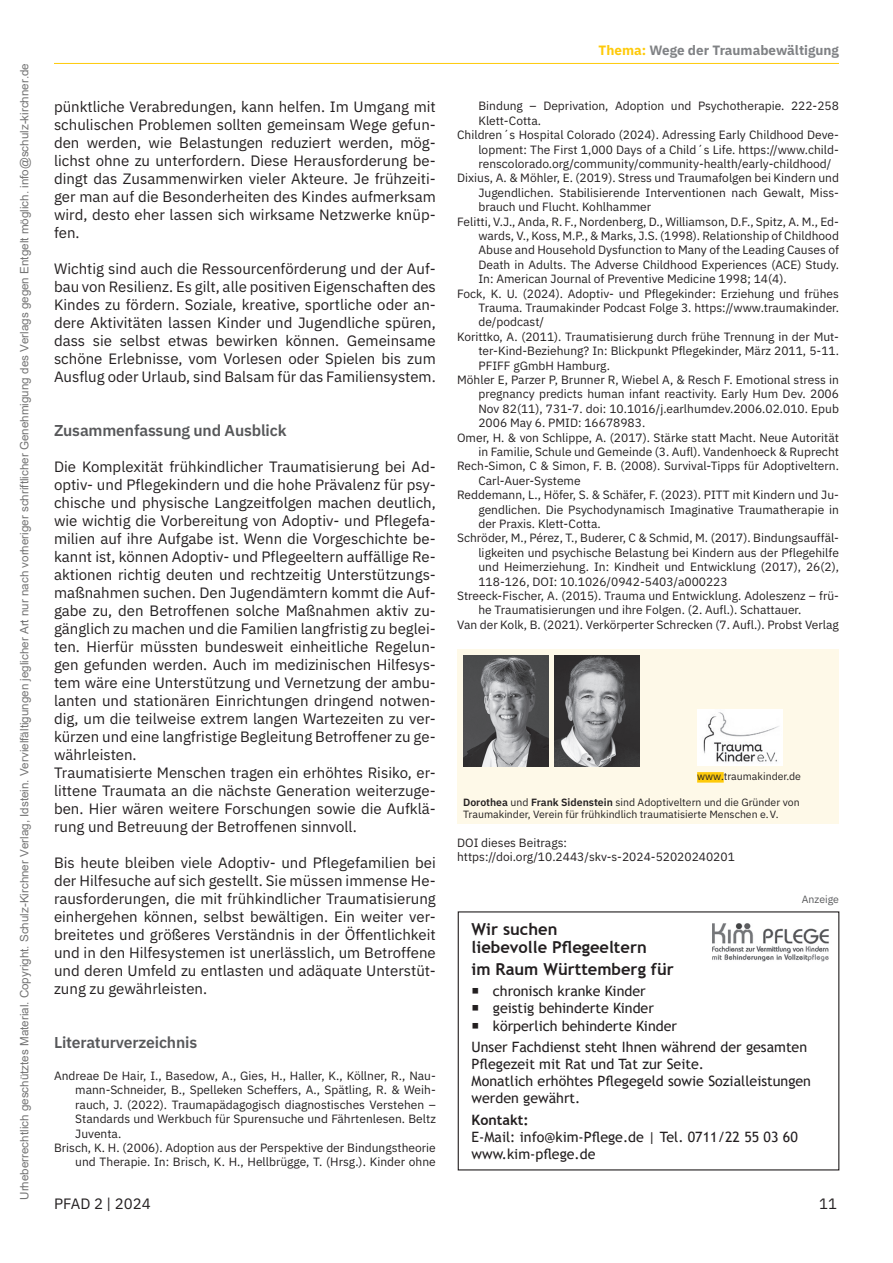
<style>
.page{position:relative;width:893px;height:1263px;background:#fff}
.page>*{position:absolute;margin:0;border:0;box-sizing:border-box;transform-origin:0 0}
.t1{font:700 16.5px/18px "Trebuchet MS";color:#231f20}
.t2{font:600 15.75px "IBM Plex Sans";letter-spacing:-.01em;color:#57585a}
.t3{font:15px/18px "IBM Plex Sans";color:#231f20;text-align:justify}
.t4{font:14.25px/17.1px "Trebuchet MS";color:#231f20}
.t5{font:700 14.25px "Trebuchet MS";color:#231f20}
.t6{font:700 13.5px "IBM Plex Sans";color:#808285}
.t7{font:12px/14.4px "IBM Plex Sans";color:#231f20}
.t8{font:11.55px "Arial";color:rgb(0 0 0/.55)}
.t9{font:10.5px/12.6px "IBM Plex Sans";color:#231f20}
.t10{font:10.5px "IBM Plex Sans";color:#57585a}
.s1{color:#feca0a}
.s2{font-weight:600}
</style>
<div class="page">
<hr style="left:54px;top:63px;width:785px;height:1px;background:#feca0a">
<div style="left:457px;top:649px;width:382px;height:175px;background:#fef9e8"></div>
<div style="left:697px;top:772px;width:27px;height:11px;background:#feca0a"></div>
<img style="left:463px;top:655px;width:85px;height:112px">
<img style="left:555px;top:655px;width:85px;height:112px">
<img style="left:697px;top:709px;width:85px;height:57px">
<img style="left:712px;top:923px;width:117px;height:39px">
<p class="t8" style="left:18px;top:1200px;width:1138px;rotate:-90deg">Urheberrechtlich geschütztes Material. Copyright. Schulz-Kirchner Verlag, Idstein. Vervielfältigungen jeglicher Art nur nach vorheriger schriftlicher Genehmigung des Verlags gegen Entgelt möglich. info@schulz-kirchner.de</p>
<p class="t3" style="left:54px;top:96px;width:383px">pünktliche Verabredungen, kann helfen. Im Umgang mit schulischen Problemen sollten gemeinsam Wege gefun&shy;den werden, wie Belastungen reduziert werden, mög&shy;lichst ohne zu unterfordern. Diese Herausforderung be&shy;dingt das Zusammenwirken vieler Akteure. Je frühzeiti&shy;ger man auf die Besonderheiten des Kindes aufmerksam wird, desto eher lassen sich wirksame Netzwerke knüp&shy;fen.</p>
<p class="t3" style="left:54px;top:258px;width:383px">Wichtig sind auch die Ressourcenförderung und der Auf&shy;bau von Resilienz. Es gilt, alle positiven Eigenschaften des Kindes zu fördern. Soziale, kreative, sportliche oder an&shy;dere Aktivitäten lassen Kinder und Jugendliche spüren, dass sie selbst etwas bewirken können. Gemeinsame schöne Erlebnisse, vom Vorlesen oder Spielen bis zum Ausflug oder Urlaub, sind Balsam für das Familiensystem.</p>
<h2 class="t2" style="left:54px;top:418px;width:234px">Zusammenfassung und Ausblick</h2>
<p class="t3" style="left:54px;top:456px;width:383px;text-align:left">Die Komplexität frühkindlicher Traumatisierung bei Ad&shy;optiv- und Pflegekindern und die hohe Prävalenz für psy&shy;chische und physische Langzeitfolgen machen deutlich, wie wichtig die Vorbereitung von Adoptiv- und Pflegefa&shy;milien auf ihre Aufgabe ist. Wenn die Vorgeschichte be&shy;kannt ist, können Adoptiv- und Pflegeeltern auffällige Re&shy;aktionen richtig deuten und rechtzeitig Unterstützungs&shy;maßnahmen suchen. Den Jugendämtern kommt die Auf&shy;gabe zu, den Betroffenen solche Maßnahmen aktiv zu&shy;gänglich zu machen und die Familien langfristig zu beglei&shy;ten. Hierfür müssten bundesweit einheitliche Regelun&shy;gen gefunden werden. Auch im medizinischen Hilfesys&shy;tem wäre eine Unterstützung und Vernetzung der ambu&shy;lanten und stationären Einrichtungen dringend notwen&shy;dig, um die teilweise extrem langen Wartezeiten zu ver&shy;kürzen und eine langfristige Begleitung Betroffener zu ge&shy;währleisten.<br>Traumatisierte Menschen tragen ein erhöhtes Risiko, er&shy;littene Traumata an die nächste Generation weiterzuge&shy;ben. Hier wären weitere Forschungen sowie die Aufklä&shy;rung und Betreuung der Betroffenen sinnvoll.</p>
<p class="t3" style="left:54px;top:852px;width:383px">Bis heute bleiben viele Adoptiv- und Pflegefamilien bei der Hilfesuche auf sich gestellt. Sie müssen immense He&shy;rausforderungen, die mit frühkindlicher Traumatisierung einhergehen können, selbst bewältigen. Ein weiter ver&shy;breitetes und größeres Verständnis in der Öffentlichkeit und in den Hilfesystemen ist unerlässlich, um Betroffene und deren Umfeld zu entlasten und adäquate Unterstüt&shy;zung zu gewährleisten.</p>
<h2 class="t2" style="left:54px;top:1030px;width:145px">Literaturverzeichnis</h2>
<p class="t7" style="left:54px;top:1067px;width:383px">Andreae De Hair, I., Basedow, A., Gies, H., Haller, K., Köllner, R., Nau-</p>
<p class="t7" style="left:75px;top:1082px;width:362px">mann-Schneider, B., Spelleken Scheffers, A., Spätling, R. &amp; Weih-</p>
<p class="t7" style="left:75px;top:1096px;width:362px">rauch, J. (2022). Traumapädagogisch diagnostisches Verstehen –</p>
<p class="t7" style="left:75px;top:1111px;width:362px">Standards und Werkbuch für Spurensuche und Fährtenlesen. Beltz</p>
<p class="t7" style="left:75px;top:1125px;width:48px">Juventa.</p>
<p class="t7" style="left:54px;top:1139px;width:383px">Brisch, K. H. (2006). Adoption aus der Perspektive der Bindungstheorie</p>
<p class="t7" style="left:75px;top:1154px;width:362px">und Therapie. In: Brisch, K. H., Hellbrügge, T. (Hrsg.). Kinder ohne</p>
<p class="t6" style="left:598px;top:39px;width:242px"><span class="s1">Thema:</span> Wege der Traumabewältigung</p>
<p class="t7" style="left:478px;top:98px;width:362px">Bindung – Deprivation, Adoption und Psychotherapie. 222-258</p>
<p class="t7" style="left:478px;top:112px;width:64px">Klett-Cotta.</p>
<p class="t7" style="left:457px;top:127px;width:383px">Children´s Hospital Colorado (2024). Adressing Early Childhood Deve-</p>
<p class="t7" style="left:478px;top:141px;width:362px">lopment: The First 1,000 Days of a Child´s Life. https://www.child-</p>
<p class="t7" style="left:478px;top:155px;width:355px">renscolorado.org/community/community-health/early-childhood/</p>
<p class="t7" style="left:457px;top:170px;width:383px">Dixius, A. &amp; Möhler, E. (2019). Stress und Traumafolgen bei Kindern und</p>
<p class="t7" style="left:478px;top:184px;width:362px">Jugendlichen. Stabilisierende Interventionen nach Gewalt, Miss-</p>
<p class="t7" style="left:478px;top:199px;width:174px">brauch und Flucht. Kohlhammer</p>
<p class="t7" style="left:457px;top:213px;width:383px">Felitti, V.J., Anda, R. F., Nordenberg, D., Williamson, D.F., Spitz, A. M., Ed-</p>
<p class="t7" style="left:478px;top:227px;width:362px">wards, V., Koss, M.P., &amp; Marks, J.S. (1998). Relationship of Childhood</p>
<p class="t7" style="left:478px;top:242px;width:362px">Abuse and Household Dysfunction to Many of the Leading Causes of</p>
<p class="t7" style="left:478px;top:256px;width:362px">Death in Adults. The Adverse Childhood Experiences (ACE) Study.</p>
<p class="t7" style="left:478px;top:271px;width:310px">In: American Journal of Preventive Medicine 1998; 14(4).</p>
<p class="t7" style="left:457px;top:285px;width:383px">Fock, K. U. (2024). Adoptiv- und Pflegekinder: Erziehung und frühes</p>
<p class="t7" style="left:478px;top:299px;width:362px">Trauma. Traumakinder Podcast Folge 3. https://www.traumakinder.</p>
<p class="t7" style="left:478px;top:314px;width:67px">de/podcast/</p>
<p class="t7" style="left:457px;top:328px;width:383px">Korittko, A. (2011). Traumatisierung durch frühe Trennung in der Mut-</p>
<p class="t7" style="left:478px;top:343px;width:362px">ter-Kind-Beziehung? In: Blickpunkt Pflegekinder, März 2011, 5-11.</p>
<p class="t7" style="left:478px;top:357px;width:133px">PFIFF gGmbH Hamburg.</p>
<p class="t7" style="left:457px;top:371px;width:383px">Möhler E, Parzer P, Brunner R, Wiebel A, &amp; Resch F. Emotional stress in</p>
<p class="t7" style="left:478px;top:386px;width:362px">pregnancy predicts human infant reactivity. Early Hum Dev. 2006</p>
<p class="t7" style="left:478px;top:400px;width:362px">Nov 82(11), 731-7. doi: 10.1016/j.earlhumdev.2006.02.010. Epub</p>
<p class="t7" style="left:478px;top:415px;width:168px">2006 May 6. PMID: 16678983.</p>
<p class="t7" style="left:457px;top:429px;width:383px">Omer, H. &amp; von Schlippe, A. (2017). Stärke statt Macht. Neue Autorität</p>
<p class="t7" style="left:478px;top:443px;width:362px">in Familie, Schule und Gemeinde (3. Aufl). Vandenhoeck &amp; Ruprecht</p>
<p class="t7" style="left:457px;top:458px;width:383px">Rech-Simon, C &amp; Simon, F. B. (2008). Survival-Tipps für Adoptiveltern.</p>
<p class="t7" style="left:478px;top:472px;width:104px">Carl-Auer-Systeme</p>
<p class="t7" style="left:457px;top:487px;width:383px">Reddemann, L., Höfer, S. &amp; Schäfer, F. (2023). PITT mit Kindern und Ju-</p>
<p class="t7" style="left:478px;top:501px;width:362px">gendlichen. Die Psychodynamisch Imaginative Traumatherapie in</p>
<p class="t7" style="left:478px;top:515px;width:124px">der Praxis. Klett-Cotta.</p>
<p class="t7" style="left:457px;top:530px;width:383px">Schröder, M., Pérez, T., Buderer, C &amp; Schmid, M. (2017). Bindungsauffäl-</p>
<p class="t7" style="left:478px;top:544px;width:362px">ligkeiten und psychische Belastung bei Kindern aus der Pflegehilfe</p>
<p class="t7" style="left:478px;top:559px;width:362px">und Heimerziehung. In: Kindheit und Entwicklung (2017), 26(2),</p>
<p class="t7" style="left:478px;top:573px;width:251px">118-126, DOI: 10.1026/0942-5403/a000223</p>
<p class="t7" style="left:457px;top:587px;width:383px">Streeck-Fischer, A. (2015). Trauma und Entwicklung. Adoleszenz – frü-</p>
<p class="t7" style="left:478px;top:602px;width:324px">he Traumatisierungen und ihre Folgen. (2. Aufl.). Schattauer.</p>
<p class="t7" style="left:457px;top:616px;width:383px">Van der Kolk, B. (2021). Verkörperter Schrecken (7. Aufl.). Probst Verlag</p>
<p class="t9" style="left:697px;top:769px;width:105px">www.traumakinder.de</p>
<p class="t9" style="left:463px;top:795px;width:338px"><span class="s2">Dorothea</span> und <span class="s2">Frank Sidenstein</span> sind Adoptiveltern und die Gründer von<br>Traumakinder, Verein für frühkindlich traumatisierte Menschen e.V.</p>
<p class="t7" style="left:457px;top:834px;width:279px">DOI dieses Beitrags: https://doi.org/10.2443/skv-s-2024-52020240201</p>
<p class="t10" style="left:802px;top:892px;width:39px">Anzeige</p>
<h1 class="t1" style="left:472px;top:920px;width:177px">Wir suchen<br>liebevolle Pflegeeltern</h1>
<h1 class="t1" style="left:472px;top:960px;width:204px">im Raum Württemberg für</h1>
<p class="t4" style="left:472px;top:983px;width:176px">○ chronisch kranke Kinder</p>
<p class="t4" style="left:472px;top:1000px;width:184px">○ geistig behinderte Kinder</p>
<p class="t4" style="left:472px;top:1015px;width:337px;line-height:21.3px">○ körperlich behinderte Kinder<br>Unser Fachdienst steht Ihnen während der gesamten</p>
<p class="t4" style="left:472px;top:1055px;width:341px">Pflegezeit mit Rat und Tat zur Seite.<br>Monatlich erhöhtes Pflegegeld sowie Sozialleistungen werden gewährt.</p>
<p class="t5" style="left:472px;top:1111px;width:59px">Kontakt:</p>
<p class="t4" style="left:472px;top:1128px;width:328px">E-Mail: info@kim-Pflege.de | Tel. 0711/22 55 03 60 www.kim-pflege.de</p>
<p class="t3" style="left:54px;top:1193px;width:98px">PFAD 2 | 2024</p>
<p class="t3" style="left:819px;top:1193px;width:19px">11</p>
</div>
